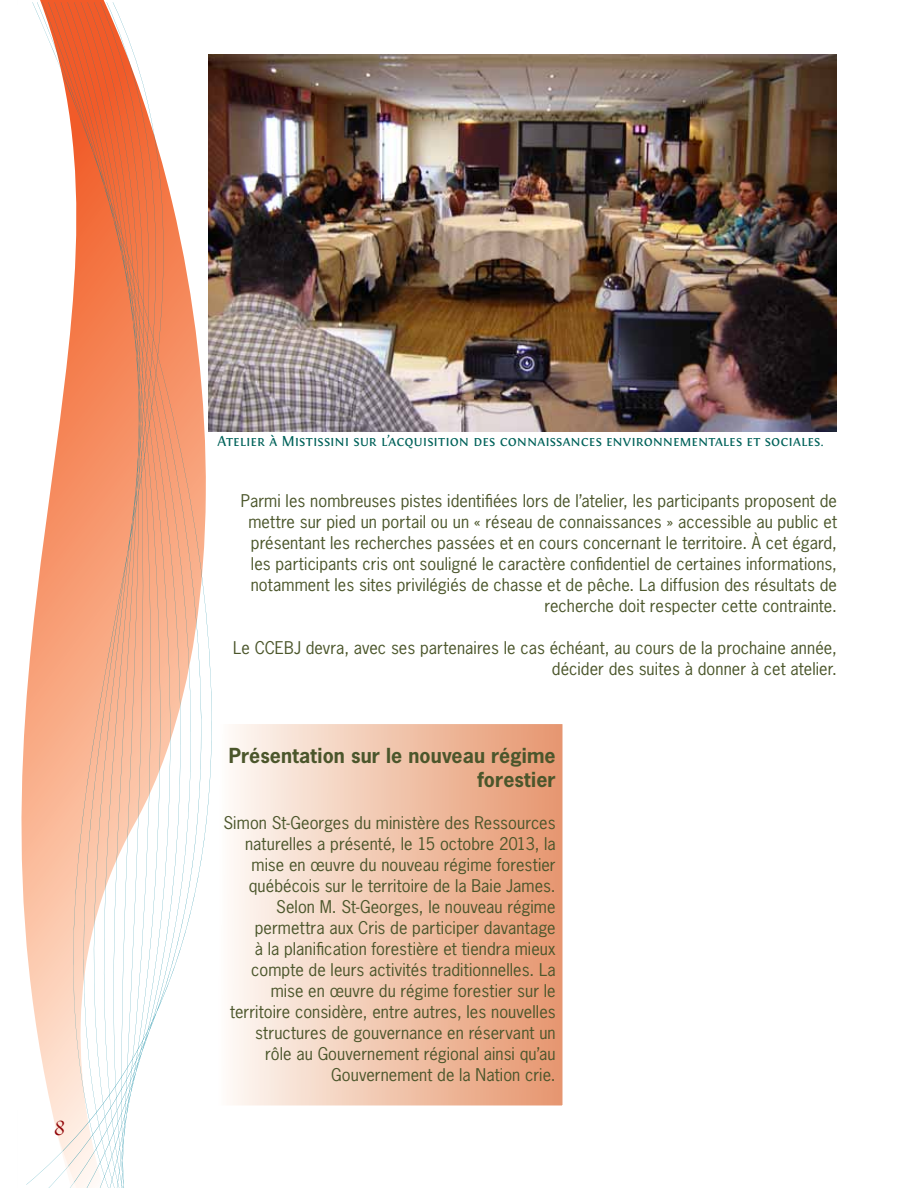
<style>
.page{position:relative;width:918px;height:1188px;background:#fff}
.page>*{position:absolute;margin:0;border:0;box-sizing:border-box;transform-origin:0 0}
.t1{font:22.5px "Apple Chancery";color:#910508}
.t2{font:700 19.5px/24px "News Gothic Std";letter-spacing:.005em;color:#4b562b;text-align:right}
.t3{font:16.5px/21px "News Gothic Std";letter-spacing:.005em;color:#4b562b;text-align:right}
.t4{font:15px "Fontin Small Caps";color:#00625a}
</style>
<div class="page">
<svg style="left:21px;top:0;width:84px;height:973px"></svg>
<svg style="left:49px;top:2px;width:163px;height:1186px"></svg>
<svg style="left:32px;top:2px;width:71px;height:180px"></svg>
<svg style="left:26px;top:973px;width:77px;height:215px"></svg>
<img style="left:208px;top:54px;width:629px;height:378px">
<div style="left:215px;top:723px;width:348px;height:383px;background:linear-gradient(to right,#fefbf7,#e6946b)"></div>
<div style="left:214px;top:723px;width:350px;height:384px;border:2px solid #fff"></div>
<h1 class="t1" style="left:54px;top:1110px;width:13px">8</h1>
<p class="t4" style="left:218px;top:433px;width:608px">Atelier à Mistissini sur l’acquisition des connaissances environnementales et sociales.</p>
<p class="t3" style="left:241px;top:490px;width:598px">Parmi les nombreuses pistes identifiées lors de l’atelier, les participants proposent de mettre sur pied un portail ou un « réseau de connaissances » accessible au public et présentant les recherches passées et en cours concernant le territoire. À cet égard, les participants cris ont souligné le caractère confidentiel de certaines informations, notamment les sites privilégiés de chasse et de pêche. La diffusion des résultats de recherche doit respecter cette contrainte.</p>
<p class="t3" style="left:233px;top:637px;width:605px">Le CCEBJ devra, avec ses partenaires le cas échéant, au cours de la prochaine année, décider des suites à donner à cet atelier.</p>
<p class="t2" style="left:229px;top:744px;width:328px">Présentation sur le nouveau régime forestier</p>
<p class="t3" style="left:224px;top:812px;width:334px">Simon St-Georges du ministère des Ressources naturelles a présenté, le 15 octobre 2013, la mise en œuvre du nouveau régime forestier québécois sur le territoire de la Baie James.<br>Selon M. St-Georges, le nouveau régime permettra aux Cris de participer davantage<br>à la planification forestière et tiendra mieux compte de leurs activités traditionnelles. La mise en œuvre du régime forestier sur le territoire considère, entre autres, les nouvelles structures de gouvernance en réservant un<br>rôle au Gouvernement régional ainsi qu’au Gouvernement de la Nation crie.</p>
</div>
